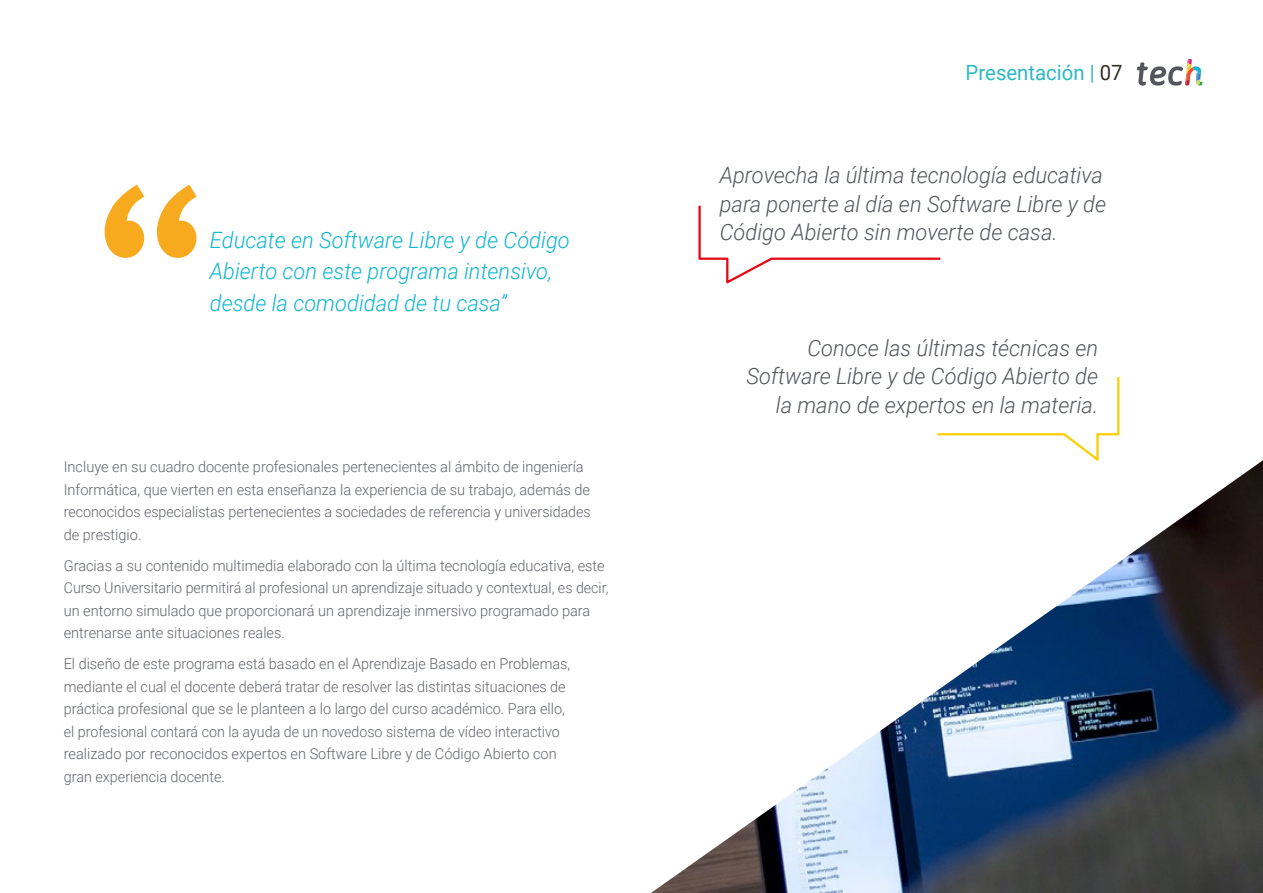
<style>
.page{position:relative;width:1263px;height:893px;background:#fff}
.page>*{position:absolute;margin:0;border:0;box-sizing:border-box;transform-origin:0 0}
.t1{font:italic 300 22.5px/28.5px "Roboto";color:#52555b;text-align:right}
.t2{font:italic 300 22.5px/31.5px "Roboto";color:#0fb6cf}
.t3{font:21px "Roboto";color:#2db8c5}
.t4{font:300 15px/22.5px "Roboto";color:#61646a}
.t5{font:300 15px/22.5px "Roboto";color:#61646a;scale:.96 1}
.s1{color:#312e20}
</style>
<div class="page">
<svg style="left:105px;top:185px;width:92px;height:73px"></svg>
<svg style="left:937px;top:377px;width:183px;height:83px"></svg>
<svg style="left:698px;top:205px;width:243px;height:79px"></svg>
<svg style="left:1137px;top:59px;width:65px;height:27px"></svg>
<img style="left:651px;top:460px;width:612px;height:433px">
<h1 class="t2" style="left:210px;top:223px;width:361px">Educate en Software Libre y de Código<br>Abierto con este programa intensivo, desde la comodidad de tu casa”</h1>
<p class="t4" style="left:64px;top:455px;width:528px">Incluye en su cuadro docente profesionales pertenecientes al ámbito de ingeniería Informática, que vierten en esta enseñanza la experiencia de su trabajo, además de reconocidos especialistas pertenecientes a sociedades de referencia y universidades de prestigio.</p>
<p class="t4" style="left:64px;top:553px;width:546px">Gracias a su contenido multimedia elaborado con la última tecnología educativa, este Curso Universitario permitirá al profesional un aprendizaje situado y contextual, es decir, un entorno simulado que proporcionará un aprendizaje inmersivo programado para entrenarse ante situaciones reales.</p>
<p class="t5" style="left:64px;top:652px;width:529px">El diseño de este programa está basado en el Aprendizaje Basado en Problemas, mediante el cual el docente deberá tratar de resolver las distintas situaciones de práctica profesional que se le planteen a lo largo del curso académico. Para ello, el profesional contará con la ayuda de un novedoso sistema de vídeo interactivo realizado por reconocidos expertos en Software Libre y de Código Abierto con gran experiencia docente.</p>
<h2 class="t3" style="left:966px;top:57px;width:159px">Presentación | <span class="s1">07</span></h2>
<h1 class="t1" style="left:720px;top:160px;width:388px;text-align:left">Aprovecha la última tecnología educativa para ponerte al día en Software Libre y de<br>Código Abierto sin moverte de casa.</h1>
<h1 class="t1" style="left:746px;top:332px;width:353px">Conoce las últimas técnicas en<br>Software Libre y de Código Abierto de la mano de expertos en la materia.</h1>
</div>
